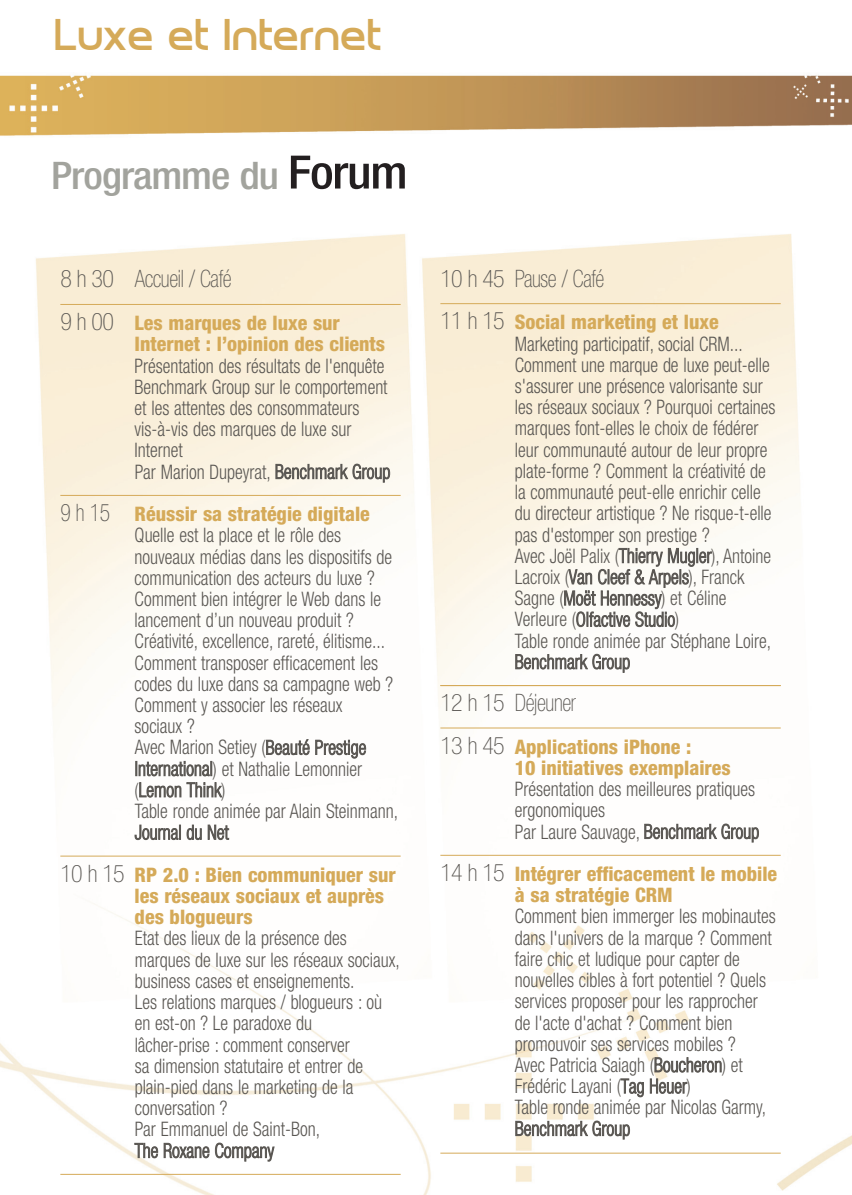
<style>
.page{position:relative;width:852px;height:1195px;background:#fff}
.page>*{position:absolute;margin:0;border:0;box-sizing:border-box;transform-origin:0 0}
.t1{font:42px "Planet Estyle";letter-spacing:-.005em;color:#d5aa59;scale:1.1 1}
.t2{font:500 condensed 38px "Helvetica Neue LT Std";letter-spacing:-.025em;color:#a2a39d;scale:1.1 1}
.t3{font:100 condensed 24px "Helvetica Neue LT Std";letter-spacing:-.015em;color:#5a5753}
.t4{font:300 condensed 20px/21.2px "Helvetica Neue LT Std";color:#5a5753;scale:.9 1}
.t5{font:800 condensed 20px/21.2px "Helvetica Neue LT Std";color:#d5aa59}
.s1{font-size:46px;color:#231f20}
.s2{font-weight:100;font-size:24px;color:#5a5753}
.s3{font-weight:100;font-size:24px}
.s4{font-weight:800;color:#d5aa59}
</style>
<div class="page">
<img style="left:0;top:75px;width:852px;height:1119px">
<hr style="left:60px;top:304px;width:340px;height:1px;background:#d5aa59">
<hr style="left:60px;top:495px;width:340px;height:1px;background:#d5aa59">
<hr style="left:60px;top:855px;width:340px;height:1px;background:#d5aa59">
<hr style="left:60px;top:1173px;width:340px;height:1px;background:#d5aa59">
<hr style="left:440px;top:303px;width:340px;height:1px;background:#d5aa59">
<hr style="left:440px;top:685px;width:340px;height:1px;background:#d5aa59">
<hr style="left:440px;top:727px;width:340px;height:1px;background:#d5aa59">
<hr style="left:440px;top:854px;width:340px;height:1px;background:#d5aa59">
<hr style="left:440px;top:1152px;width:340px;height:1px;background:#d5aa59">
<h1 class="t1" style="left:55px;top:11px;width:299px">Luxe et Internet</h1>
<h2 class="t2" style="left:51px;top:161px;width:325px">Programme du <span class="s1">Forum</span></h2>
<p class="t3" style="left:60px;top:264px;width:173px">8 h 30 Accueil / Café</p>
<p class="t5" style="left:135px;top:314px;width:252px;text-indent:-74px"><span class="s2">9 h 00</span> Les marques de luxe sur<br>Internet : l’opinion des clients</p>
<p class="t4" style="left:135px;top:356px;width:285px">Présentation des résultats de l'enquête<br>Benchmark Group sur le comportement et les attentes des consommateurs vis-à-vis des marques de luxe sur<br>Internet<br>Par Marion Dupeyrat, Benchmark Group</p>
<p class="t4" style="left:135px;top:505px;width:294px;text-indent:-74px"><span class="s3">9 h 15</span> <span class="s4">Réussir sa stratégie digitale<br></span>Quelle est la place et le rôle des nouveaux médias dans les dispositifs de communication des acteurs du luxe ?<br>Comment bien intégrer le Web dans le lancement d’un nouveau produit ?<br>Créativité, excellence, rareté, élitisme...<br>Comment transposer efficacement les codes du luxe dans sa campagne web ?<br>Comment y associer les réseaux<br>sociaux ?<br>Avec Marion Setiey (Beauté Prestige<br>International) et Nathalie Lemonnier (Lemon Think)<br>Table ronde animée par Alain Steinmann,<br>Journal du Net</p>
<p class="t5" style="left:135px;top:865px;width:263px;text-indent:-74px"><span class="s2">10 h 15</span> RP 2.0 : Bien communiquer sur les réseaux sociaux et auprès des blogueurs</p>
<p class="t4" style="left:135px;top:929px;width:296px">Etat des lieux de la présence des marques de luxe sur les réseaux sociaux, business cases et enseignements.<br>Les relations marques / blogueurs : où en est-on ? Le paradoxe du<br>lâcher-prise : comment conserver<br>sa dimension statutaire et entrer de plain-pied dans le marketing de la conversation ?<br>Par Emmanuel de Saint-Bon,<br>The Roxane Company</p>
<p class="t3" style="left:440px;top:264px;width:165px">10 h 45 Pause / Café</p>
<p class="t4" style="left:514px;top:313px;width:291px;text-indent:-74px"><span class="s3">11 h 15</span> <span class="s4">Social marketing et luxe </span>Marketing participatif, social CRM...<br>Comment une marque de luxe peut-elle s'assurer une présence valorisante sur les réseaux sociaux ? Pourquoi certaines marques font-elles le choix de fédérer leur communauté autour de leur propre plate-forme ? Comment la créativité de la communauté peut-elle enrichir celle du directeur artistique ? Ne risque-t-elle pas d'estomper son prestige ?<br>Avec Joël Palix (Thierry Mugler), Antoine Lacroix (Van Cleef &amp; Arpels), Franck Sagne (Moët Hennessy) et Céline Verleure (Olfactive Studio)<br>Table ronde animée par Stéphane Loire, Benchmark Group</p>
<p class="t3" style="left:440px;top:688px;width:137px">12 h 15 Déjeuner</p>
<p class="t5" style="left:514px;top:737px;width:217px;text-indent:-74px"><span class="s2">13 h 45</span> Applications iPhone :<br>10 initiatives exemplaires</p>
<p class="t4" style="left:514px;top:780px;width:273px">Présentation des meilleures pratiques ergonomiques<br>Par Laure Sauvage, Benchmark Group</p>
<p class="t5" style="left:514px;top:864px;width:264px;text-indent:-74px"><span class="s2">14 h 15</span> Intégrer efficacement le mobile à sa stratégie CRM</p>
<p class="t4" style="left:514px;top:907px;width:291px">Comment bien immerger les mobinautes dans l'univers de la marque ? Comment faire chic et ludique pour capter de nouvelles cibles à fort potentiel ? Quels services proposer pour les rapprocher de l'acte d'achat ? Comment bien promouvoir ses services mobiles ?<br>Avec Patricia Saiagh (Boucheron) et Frédéric Layani (Tag Heuer)<br>Table ronde animée par Nicolas Garmy, Benchmark Group</p>
</div>
